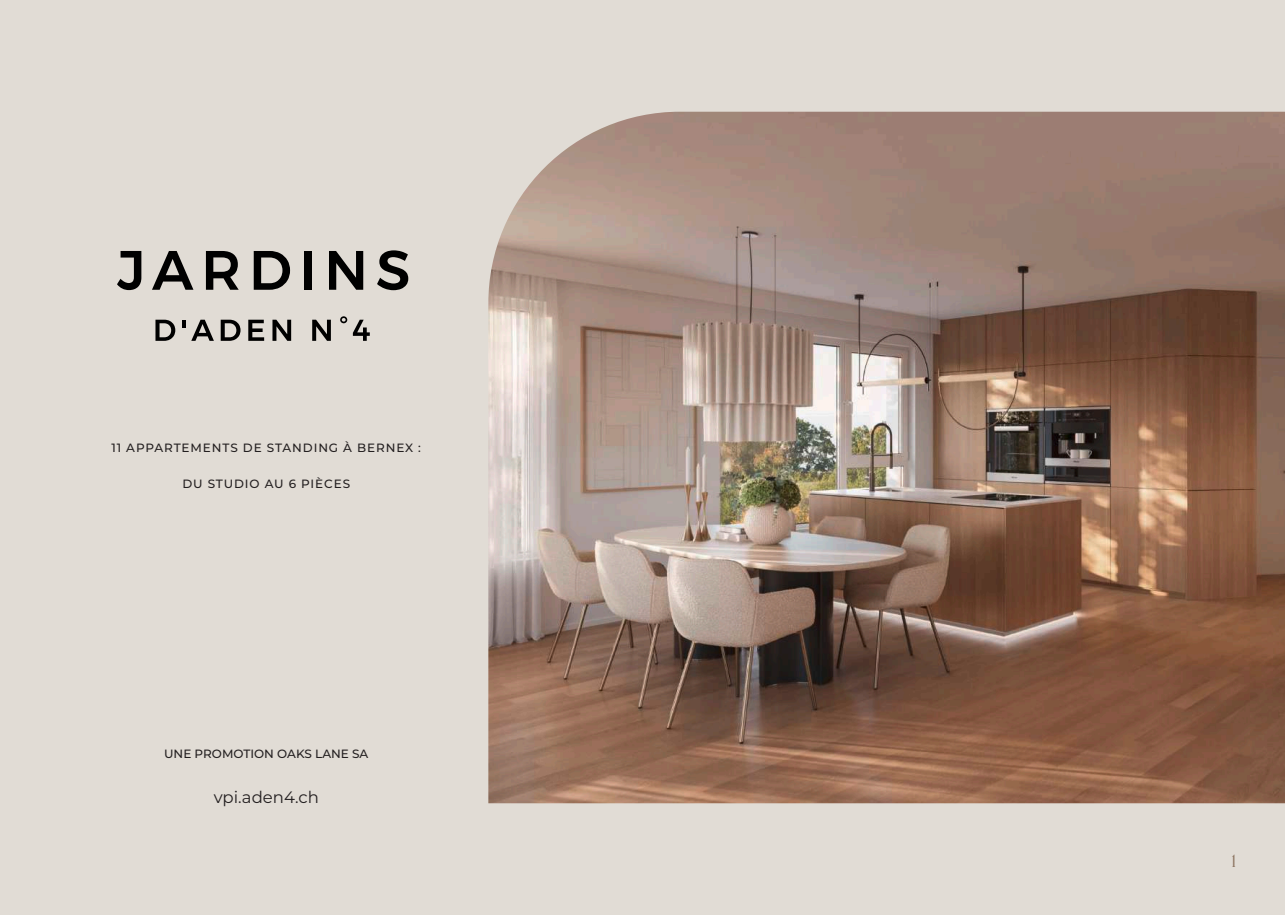
<style>
.page{position:relative;width:1285px;height:915px;background:#fff}
.page>*{position:absolute;margin:0;border:0;box-sizing:border-box;transform-origin:0 0}
.t1{font:18px "Mollieglaston";color:#8e7663}
.t2{font:16.5px "Montserrat";color:#231f20}
.t3{font:500 12px "Montserrat";letter-spacing:.065em;color:#231f20}
.t4{font:500 12px "Montserrat";color:#231f20}
</style>
<div class="page">
<div style="left:0;top:0;width:1284px;height:914px;background:#e1dcd5"></div>
<img style="left:488px;top:112px;width:796px;height:691px">
<svg style="left:117px;top:251px;width:24px;height:39px"></svg>
<svg style="left:152px;top:251px;width:41px;height:38px"></svg>
<svg style="left:206px;top:251px;width:32px;height:38px"></svg>
<svg style="left:254px;top:251px;width:36px;height:39px"></svg>
<div style="left:304px;top:251px;width:8px;height:38px;background:#000"></div>
<svg style="left:329px;top:251px;width:34px;height:38px"></svg>
<svg style="left:377px;top:250px;width:31px;height:40px"></svg>
<svg style="left:155px;top:319px;width:20px;height:22px"></svg>
<svg style="left:182px;top:320px;width:3px;height:7px"></svg>
<svg style="left:191px;top:319px;width:23px;height:22px"></svg>
<svg style="left:221px;top:319px;width:19px;height:22px"></svg>
<svg style="left:248px;top:319px;width:16px;height:22px"></svg>
<svg style="left:272px;top:319px;width:19px;height:22px"></svg>
<svg style="left:312px;top:319px;width:19px;height:22px"></svg>
<svg style="left:340px;top:316px;width:7px;height:7px"></svg>
<svg style="left:353px;top:319px;width:17px;height:22px"></svg>
<p class="t3" style="left:111px;top:439px;width:311px">11 APPARTEMENTS DE STANDING À BERNEX :</p>
<p class="t3" style="left:182px;top:475px;width:169px">DU STUDIO AU 6 PIÈCES</p>
<p class="t4" style="left:164px;top:745px;width:206px">UNE PROMOTION OAKS LANE SA</p>
<h2 class="t2" style="left:214px;top:786px;width:107px">vpi.aden4.ch</h2>
<h1 class="t1" style="left:1230px;top:850px;width:7px">1</h1>
</div>
